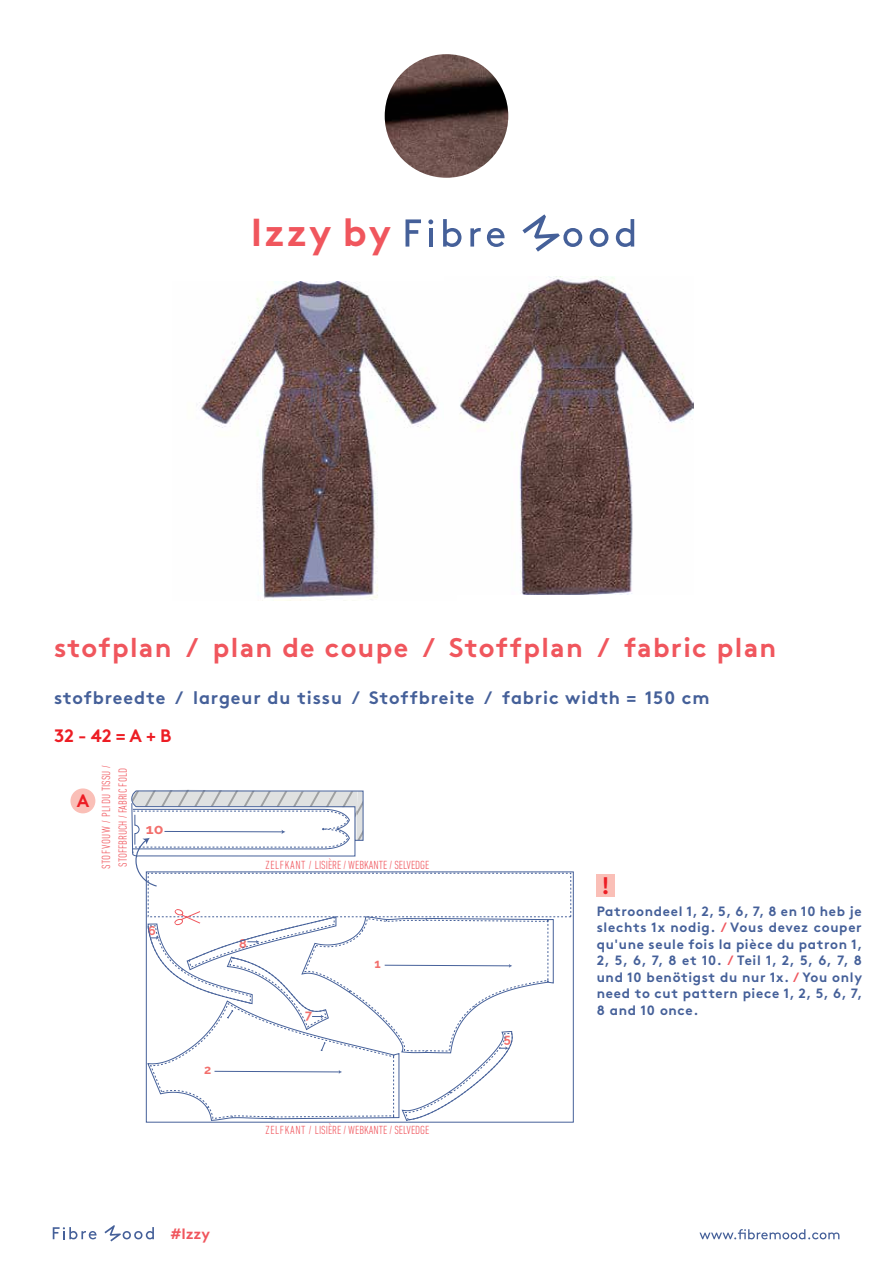
<style>
.page{position:relative;width:893px;height:1263px;background:#fff}
.page>*{position:absolute;margin:0;border:0;box-sizing:border-box;transform-origin:0 0}
.t1{font:700 39px "Brown";letter-spacing:.05em;color:#f0565d}
.t2{font:700 27px "Brown";letter-spacing:.05em;color:#f0565d}
.t3{font:700 24px "Brown";color:#ed1d24}
.t4{font:700 18px "Brown";letter-spacing:.05em;color:#456099}
.t5{font:700 18px "Brown";color:#ed1d24}
.t6{font:700 15px "Brown";color:#f0565d}
.t7{font:700 13.8px "Raleway";color:#f26f6c;scale:1.15 1}
.t8{font:700 13.5px/16.5px "Brown";letter-spacing:.05em;color:#456099;text-align:justify}
.t9{font:700 12.75px "Raleway";color:#f26f6c}
.t10{font:300 condensed 12px/16.5px "DIN Next LT Pro";color:#f0565d}
.s1{color:#f0565d}
</style>
<div class="page">
<svg style="left:699px;top:1229px;width:140px;height:10px"></svg>
<svg style="left:53px;top:1227px;width:44px;height:12px"></svg>
<svg style="left:104px;top:1225px;width:50px;height:16px"></svg>
<svg style="left:131px;top:790px;width:233px;height:97px"></svg>
<svg style="left:147px;top:908px;width:407px;height:213px"></svg>
<img style="left:385px;top:54px;width:123px;height:124px;border-radius:62px">
<svg style="left:405px;top:219px;width:16px;height:28px"></svg>
<svg style="left:428px;top:219px;width:5px;height:5px"></svg>
<hr style="left:429px;top:228px;width:4px;height:19px;background:#456099">
<svg style="left:443px;top:219px;width:18px;height:28px"></svg>
<svg style="left:470px;top:228px;width:11px;height:19px"></svg>
<svg style="left:487px;top:228px;width:17px;height:19px"></svg>
<svg style="left:522px;top:214px;width:60px;height:38px"></svg>
<svg style="left:590px;top:228px;width:18px;height:19px"></svg>
<svg style="left:616px;top:219px;width:18px;height:28px"></svg>
<img style="left:199px;top:282px;width:239px;height:319px">
<img style="left:460px;top:276px;width:233px;height:319px">
<div style="left:70px;top:788px;width:25px;height:25px;background:#fabfb7;border-radius:50%"></div>
<div style="left:597px;top:874px;width:18px;height:22px;background:#fabfb7"></div>
<h1 class="t1" style="left:251px;top:201px;width:142px">Izzy by</h1>
<h2 class="t2" style="left:54px;top:626px;width:724px">stofplan / plan de coupe / Stoffplan / fabric plan</h2>
<h3 class="t4" style="left:54px;top:683px;width:657px">stofbreedte / largeur du tissu / Stoffbreite / fabric width = 150 cm</h3>
<h3 class="t5" style="left:54px;top:721px;width:119px">32 - 42 = A + B</h3>
<h3 class="t5" style="left:77px;top:786px;width:14px">A</h3>
<p class="t10" style="left:98px;top:869px;width:105px;rotate:-90deg">STOFVOUW / PLI DU TISSU /<br>STOFFBRUCH / FABRIC FOLD</p>
<p class="t7" style="left:146px;top:822px;width:17px">10</p>
<p class="t9" style="left:148px;top:923px;width:9px">6</p>
<p class="t9" style="left:204px;top:1062px;width:9px">2</p>
<p class="t10" style="left:266px;top:856px;width:165px">ZELFKANT / LISIÈRE / WEBKANTE / SELVEDGE</p>
<p class="t9" style="left:239px;top:936px;width:9px">8</p>
<p class="t9" style="left:305px;top:1008px;width:9px">7</p>
<p class="t9" style="left:374px;top:956px;width:8px">1</p>
<p class="t10" style="left:266px;top:1122px;width:165px">ZELFKANT / LISIÈRE / WEBKANTE / SELVEDGE</p>
<p class="t6" style="left:170px;top:1222px;width:41px">#Izzy</p>
<p class="t9" style="left:504px;top:1031px;width:9px">5</p>
<h3 class="t3" style="left:601px;top:866px;width:10px">!</h3>
<p class="t8" style="left:597px;top:901px;width:267px">Patroondeel 1, 2, 5, 6, 7, 8 en 10 heb je slechts 1x nodig. <span class="s1">/</span> Vous devez couper qu'une seule fois la pièce du patron 1, 2, 5, 6, 7, 8 et 10. <span class="s1">/</span> Teil 1, 2, 5, 6, 7, 8 und 10 benötigst du nur 1x. <span class="s1">/</span> You only need to cut pattern piece 1, 2, 5, 6, 7, 8 and 10 once.</p>
</div>
